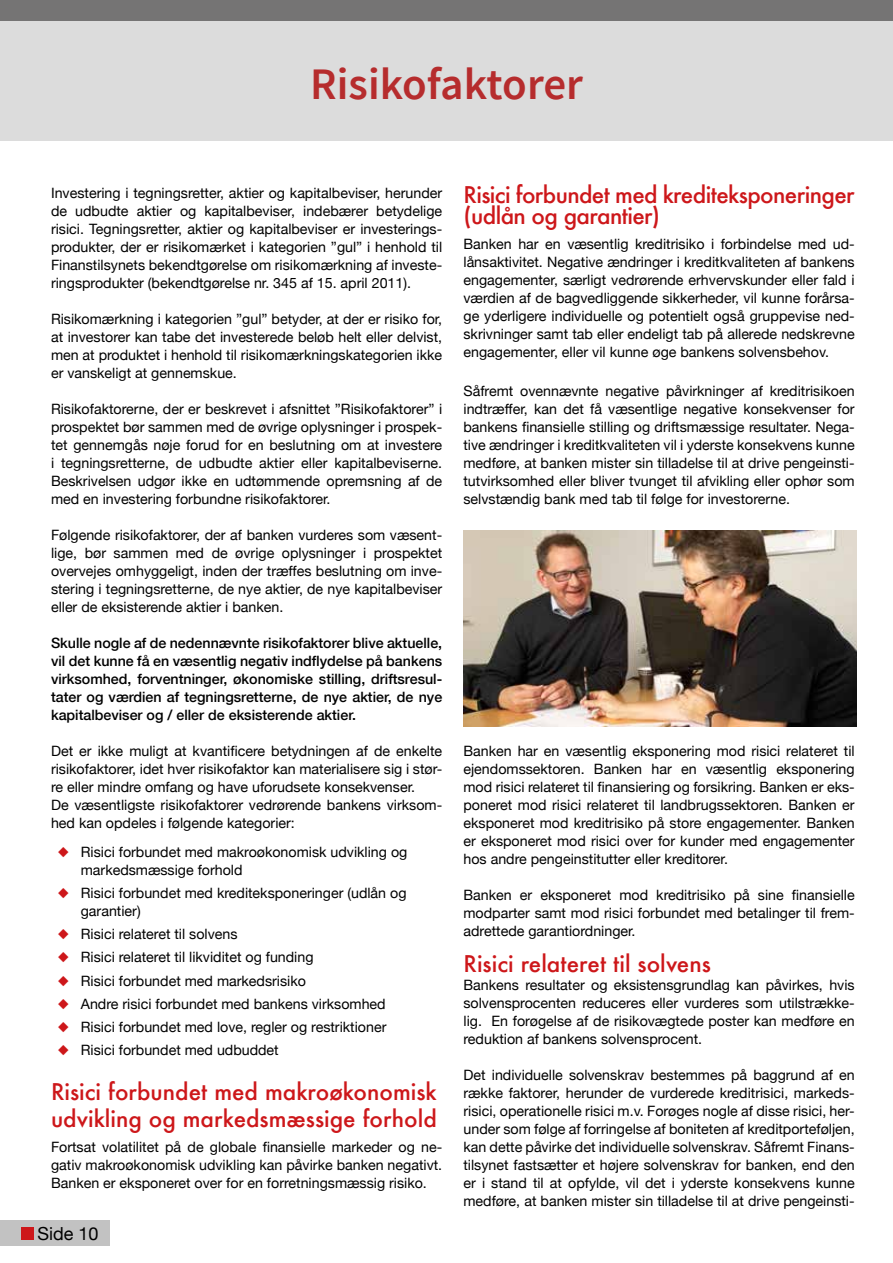
<style>
.page{position:relative;width:893px;height:1263px;background:#fff}
.page>*{position:absolute;margin:0;border:0;box-sizing:border-box;transform-origin:0 0}
.t1{font:600 45px "Source Sans Pro";color:#b62c2d}
.t2{font:500 22.5px/27px "Futura";color:#cd171a}
.t3{font:500 22.5px/21px "Futura";letter-spacing:-.025em;color:#cd171a}
.t4{font:18px "Helvetica Neue";color:#000}
.t5{font:14.25px/18px "Helvetica Neue";color:#000;text-align:justify}
.t6{font:500 14.25px/18px "Helvetica Neue";color:#000;text-align:justify}
.s1{color:#cd171a}
</style>
<div class="page">
<div style="left:0;top:1220px;width:110px;height:26px;background:#c2c2c2"></div>
<div style="left:21px;top:1227px;width:13px;height:13px;background:#cd171a"></div>
<div style="left:0;top:0;width:893px;height:21px;background:#757474"></div>
<div style="left:0;top:21px;width:893px;height:119px;background:#dcdcdc"></div>
<img style="left:463px;top:531px;width:393px;height:195px">
<h1 class="t1" style="left:310px;top:56px;width:274px">Risikofaktorer</h1>
<p class="t5" style="left:51px;top:185px;width:393px">Investering i tegningsretter, aktier og kapitalbeviser, herunder de udbudte aktier og kapitalbeviser, indebærer betydelige risici. Tegningsretter, aktier og kapitalbeviser er investerings&shy;produkter, der er risikomærket i kategorien ”gul” i henhold til Finanstilsynets bekendtgørelse om risikomærkning af investe&shy;ringsprodukter (bekendtgørelse nr. 345 af 15. april 2011).</p>
<p class="t5" style="left:51px;top:311px;width:393px">Risikomærkning i kategorien ”gul” betyder, at der er risiko for, at investorer kan tabe det investerede beløb helt eller delvist, men at produktet i henhold til risikomærkningskategorien ikke er vanskeligt at gennemskue.</p>
<p class="t5" style="left:51px;top:401px;width:393px">Risikofaktorerne, der er beskrevet i afsnittet ”Risikofaktorer” i prospektet bør sammen med de øvrige oplysninger i prospek&shy;tet gennemgås nøje forud for en beslutning om at investere i tegningsretterne, de udbudte aktier eller kapitalbeviserne.<br>Beskrivelsen udgør ikke en udtømmende opremsning af de med en investering forbundne risikofaktorer.</p>
<p class="t5" style="left:51px;top:527px;width:393px">Følgende risikofaktorer, der af banken vurderes som væsent&shy;lige, bør sammen med de øvrige oplysninger i prospektet overvejes omhyggeligt, inden der træffes beslutning om inve&shy;stering i tegningsretterne, de nye aktier, de nye kapitalbeviser eller de eksisterende aktier i banken.</p>
<p class="t6" style="left:51px;top:633px;width:393px">Skulle nogle af de nedennævnte risikofaktorer blive aktuelle, vil det kunne få en væsentlig negativ indflydelse på bankens virksomhed, forventninger, økonomiske stilling, driftsresul&shy;tater og værdien af tegningsretterne, de nye aktier, de nye kapitalbeviser og / eller de eksisterende aktier.</p>
<p class="t5" style="left:51px;top:743px;width:393px;text-align:left">Det er ikke muligt at kvantificere betydningen af de enkelte risikofaktorer, idet hver risikofaktor kan materialisere sig i stør&shy;re eller mindre omfang og have uforudsete konsekvenser.<br>De væsentligste risikofaktorer vedrørende bankens virksom&shy;hed kan opdeles i følgende kategorier:</p>
<p class="t5" style="left:81px;top:844px;width:328px;text-indent:-23px"><span class="s1">◆</span> Risici forbundet med makroøkonomisk udvikling og markedsmæssige forhold</p>
<p class="t5" style="left:81px;top:885px;width:327px;text-indent:-23px"><span class="s1">◆</span> Risici forbundet med krediteksponeringer (udlån og garantier)</p>
<p class="t5" style="left:58px;top:926px;width:181px"><span class="s1">◆</span> Risici relateret til solvens</p>
<p class="t5" style="left:58px;top:949px;width:257px"><span class="s1">◆</span> Risici relateret til likviditet og funding</p>
<p class="t5" style="left:58px;top:972px;width:250px"><span class="s1">◆</span> Risici forbundet med markedsrisiko</p>
<p class="t5" style="left:58px;top:995px;width:329px"><span class="s1">◆</span> Andre risici forbundet med bankens virksomhed</p>
<p class="t5" style="left:58px;top:1018px;width:330px"><span class="s1">◆</span> Risici forbundet med love, regler og restriktioner</p>
<p class="t5" style="left:58px;top:1041px;width:223px"><span class="s1">◆</span> Risici forbundet med udbuddet</p>
<h2 class="t2" style="left:51px;top:1078px;width:387px">Risici forbundet med makroøkonomisk udvikling og markedsmæssige forhold</h2>
<p class="t5" style="left:51px;top:1139px;width:393px">Fortsat volatilitet på de globale finansielle markeder og ne&shy;gativ makroøkonomisk udvikling kan påvirke banken negativt.<br>Banken er eksponeret over for en forretningsmæssig risiko.</p>
<p class="t4" style="left:38px;top:1220px;width:63px">Side 10</p>
<h2 class="t3" style="left:463px;top:184px;width:393px">Risici forbundet med krediteksponeringer (udlån og garantier)</h2>
<p class="t5" style="left:463px;top:236px;width:393px">Banken har en væsentlig kreditrisiko i forbindelse med ud&shy;lånsaktivitet. Negative ændringer i kreditkvaliteten af bankens engagementer, særligt vedrørende erhvervskunder eller fald i værdien af de bagvedliggende sikkerheder, vil kunne forårsa&shy;ge yderligere individuelle og potentielt også gruppevise ned&shy;skrivninger samt tab eller endeligt tab på allerede nedskrevne engagementer, eller vil kunne øge bankens solvensbehov.</p>
<p class="t5" style="left:463px;top:383px;width:393px">Såfremt ovennævnte negative påvirkninger af kreditrisikoen indtræffer, kan det få væsentlige negative konsekvenser for bankens finansielle stilling og driftsmæssige resultater. Nega&shy;tive ændringer i kreditkvaliteten vil i yderste konsekvens kunne medføre, at banken mister sin tilladelse til at drive pengeinsti&shy;tutvirksomhed eller bliver tvunget til afvikling eller ophør som selvstændig bank med tab til følge for investorerne.</p>
<p class="t5" style="left:463px;top:743px;width:393px">Banken har en væsentlig eksponering mod risici relateret til ejendomssektoren. Banken har en væsentlig eksponering mod risici relateret til finansiering og forsikring. Banken er eks&shy;poneret mod risici relateret til landbrugssektoren. Banken er eksponeret mod kreditrisiko på store engagementer. Banken er eksponeret mod risici over for kunder med engagementer hos andre pengeinstitutter eller kreditorer.</p>
<p class="t5" style="left:463px;top:887px;width:393px">Banken er eksponeret mod kreditrisiko på sine finansielle modparter samt mod risici forbundet med betalinger til frem&shy;adrettede garantiordninger.</p>
<h2 class="t2" style="left:463px;top:950px;width:249px">Risici relateret til solvens</h2>
<p class="t5" style="left:463px;top:977px;width:393px">Bankens resultater og eksistensgrundlag kan påvirkes, hvis solvensprocenten reduceres eller vurderes som utilstrække&shy;lig. En forøgelse af de risikovægtede poster kan medføre en reduktion af bankens solvensprocent.</p>
<p class="t5" style="left:463px;top:1067px;width:393px">Det individuelle solvenskrav bestemmes på baggrund af en række faktorer, herunder de vurderede kreditrisici, markeds&shy;risici, operationelle risici m.v. Forøges nogle af disse risici, her&shy;under som følge af forringelse af boniteten af kreditporteføljen, kan dette påvirke det individuelle solvenskrav. Såfremt Finans&shy;tilsynet fastsætter et højere solvenskrav for banken, end den er i stand til at opfylde, vil det i yderste konsekvens kunne medføre, at banken mister sin tilladelse til at drive pengeinsti-</p>
</div>
